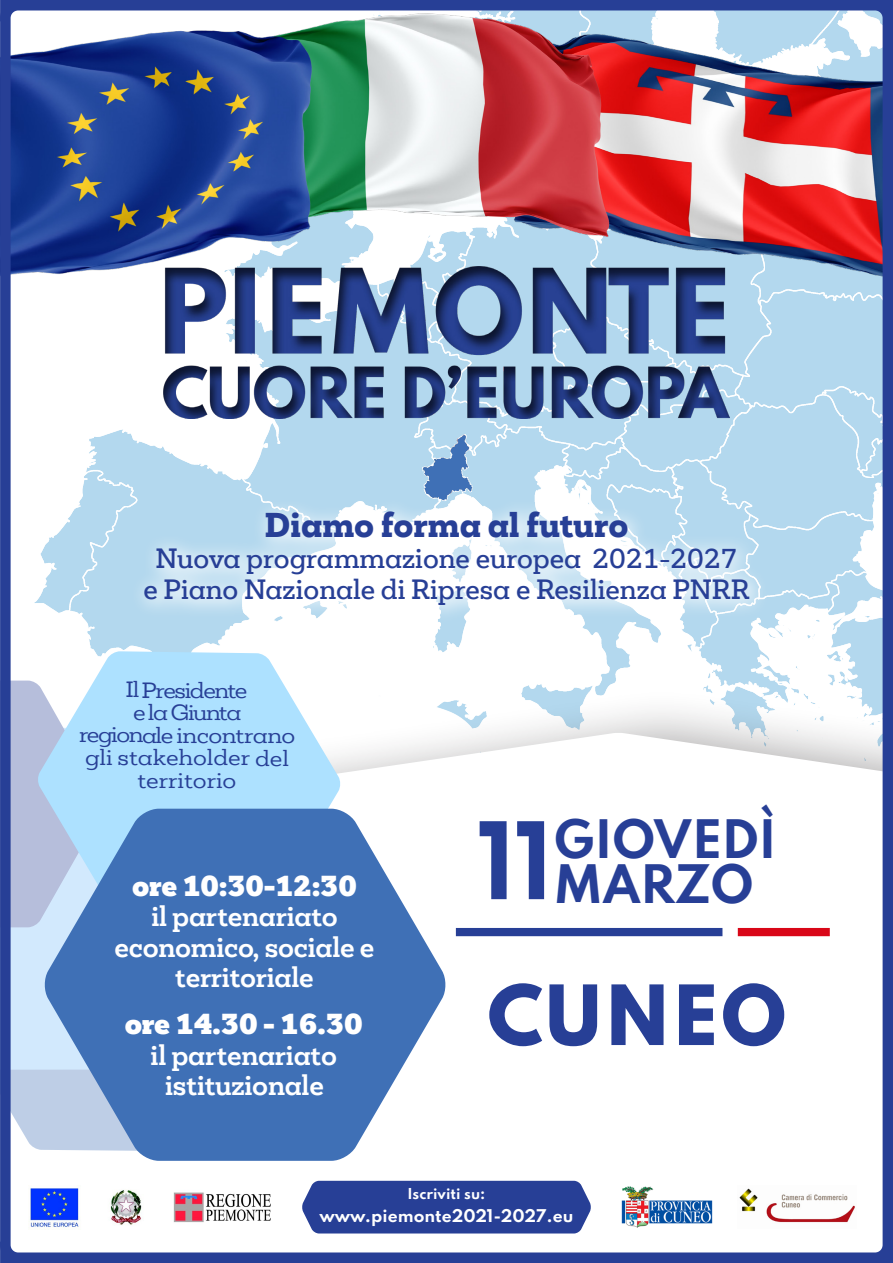
<style>
.page{position:relative;width:893px;height:1263px;background:#fff}
.page>*{position:absolute;margin:0;border:0;box-sizing:border-box;transform-origin:0 0}
.t1{font:700 94.5px "Spartan";color:#273f96}
.t2{font:800 73.5px "Spartan";color:#273f96}
.t3{font:700 47.1px "Spartan";letter-spacing:-.02em;color:#273f96}
.t4{font:800 31.5px "Mokoko";color:#273f96}
.t5{font:900 27px "Mokoko";letter-spacing:-.01em;color:#fff}
.t6{font:500 25.5px "Mokoko";color:#273f96}
.t7{font:700 25.5px/30.6px "Mokoko";letter-spacing:-.01em;color:#fff;text-align:center}
.t8{font:20.25px/22.5px "Mokoko";letter-spacing:-.03em;color:#273f96;text-align:center;scale:1.11 1}
.t9{font:700 15.6px "Spartan";color:#fff}
.t10{font:700 13.35px "Spartan";color:#fff}
</style>
<div class="page">
<img style="left:34px;top:11px;width:848px;height:677px">
<div style="left:202px;top:688px;width:691px;height:575px;background:#231f20;opacity:.35"></div>
<svg style="left:204px;top:733px;width:678px;height:519px"></svg>
<svg style="left:11px;top:1070px;width:33px;height:80px;fill:#becee6"></svg>
<div style="left:11px;top:927px;width:33px;height:143px;background:#d2e9fd"></div>
<div style="left:11px;top:680px;width:33px;height:247px;background:#b6bedb"></div>
<svg style="left:37px;top:651px;width:304px;height:261px;fill:#ade1ff"></svg>
<img style="left:11px;top:14px;width:871px;height:359px">
<img style="left:164px;top:267px;width:565px;height:152px">
<div style="left:302px;top:1181px;width:289px;height:52px;background:#273f96"></div>
<svg style="left:44px;top:809px;width:402px;height:352px;background:#658dc5"></svg>
<div style="left:129px;top:497px;width:641px;height:129px;background:#fff;opacity:.75"></div>
<img style="left:30px;top:1185px;width:241px;height:45px">
<div style="left:0;top:0;width:893px;height:1263px;border:10px solid #273f96;border-radius:13px"></div>
<svg style="left:0;top:1241px;width:21px;height:22px"></svg>
<svg style="left:872px;top:1241px;width:21px;height:22px"></svg>
<svg style="left:872px;top:0;width:21px;height:22px"></svg>
<svg style="left:0;top:0;width:21px;height:22px"></svg>
<div style="left:456px;top:928px;width:266px;height:8px;background:#273f96"></div>
<div style="left:738px;top:928px;width:92px;height:8px;background:#d90718"></div>
<img style="left:622px;top:1185px;width:90px;height:43px">
<img style="left:738px;top:1185px;width:118px;height:43px">
<p class="t4" style="left:265px;top:504px;width:365px">Diamo forma al futuro</p>
<p class="t6" style="left:156px;top:541px;width:584px">Nuova programmazione europea 2021-2027</p>
<p class="t6" style="left:143px;top:572px;width:608px">e Piano Nazionale di Ripresa e Resilienza PNRR</p>
<p class="t8" style="left:79px;top:678px;width:196px">Il Presidente<br>e la Giunta<br>regionale incontrano gli stakeholder del territorio</p>
<p class="t5" style="left:132px;top:867px;width:226px">ore 10:30-12:30</p>
<p class="t7" style="left:115px;top:901px;width:261px">il partenariato economico, sociale e territoriale</p>
<p class="t5" style="left:125px;top:1006px;width:240px">ore 14.30 - 16.30</p>
<p class="t7" style="left:151px;top:1040px;width:188px">il partenariato istituzionale</p>
<p class="t1" style="left:477px;top:790px;width:78px">11</p>
<p class="t3" style="left:554px;top:804px;width:225px">GIOVEDÌ</p>
<p class="t3" style="left:554px;top:849px;width:202px">MARZO</p>
<p class="t2" style="left:488px;top:960px;width:301px">CUNEO</p>
<p class="t10" style="left:407px;top:1184px;width:80px">Iscriviti su:</p>
<p class="t9" style="left:319px;top:1204px;width:256px">www.piemonte2021-2027.eu</p>
</div>
